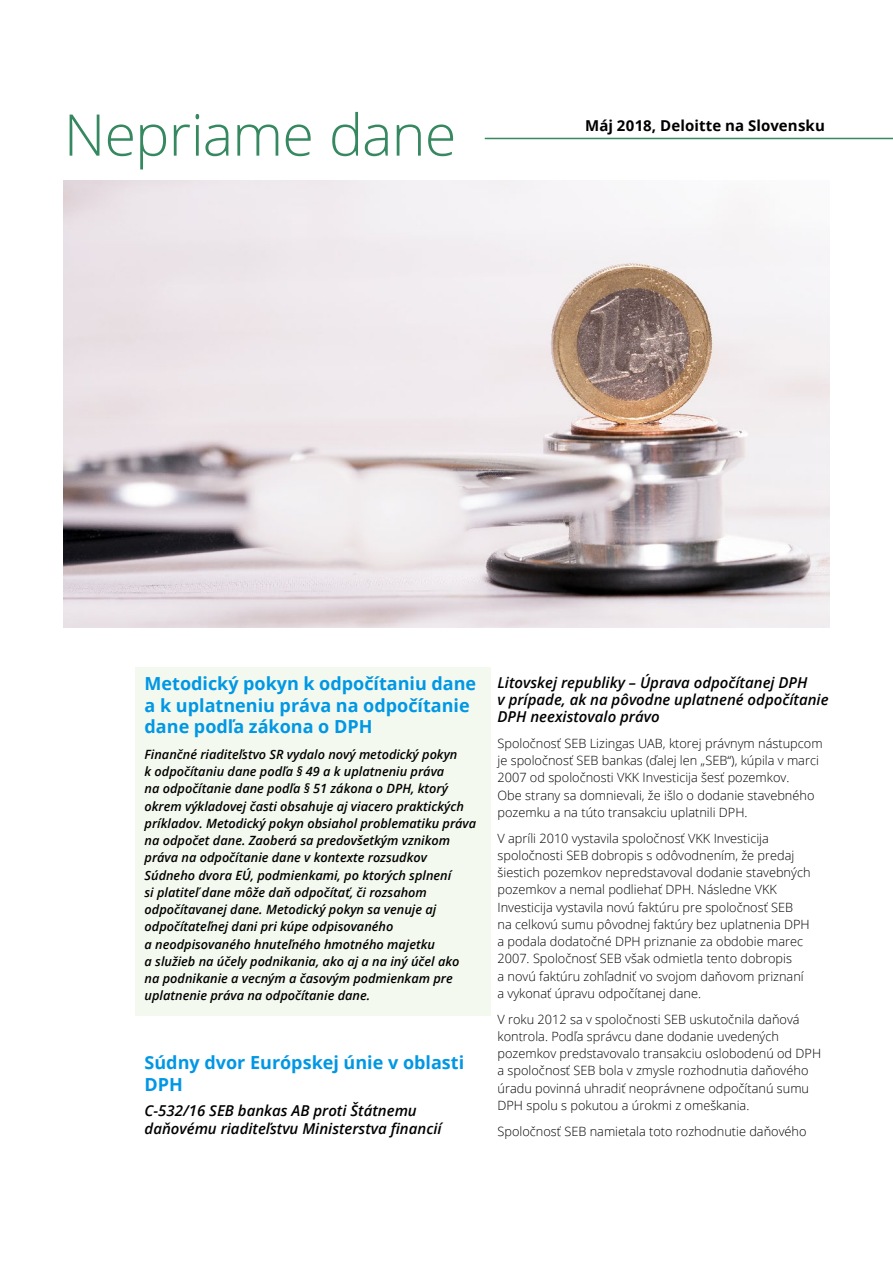
<style>
.page{position:relative;width:893px;height:1263px;background:#fff}
.page>*{position:absolute;margin:0;border:0;box-sizing:border-box;transform-origin:0 0}
.t1{font:300 57.6px "Open Sans";letter-spacing:-.015em;color:#368860}
.t2{font:700 18px/21.6px "Open Sans";color:#0097e5}
.t3{font:italic 600 15px/17.2px "Open Sans";color:#000}
.t4{font:700 15px "Open Sans";letter-spacing:.005em;color:#000}
.t5{font:300 12.75px/17.2px "Open Sans";color:#000}
.t6{font:italic 600 12.75px/17.2px "Open Sans";color:#000}
</style>
<div class="page">
<div style="left:135px;top:667px;width:355px;height:348px;background:#f3f9ee"></div>
<img style="left:64px;top:181px;width:765px;height:446px">
<hr style="left:485px;top:138px;width:408px;height:1px;background:#368860">
<h1 class="t1" style="left:64px;top:95px;width:394px">Nepriame dane</h1>
<p class="t4" style="left:585px;top:115px;width:241px">Máj 2018, Deloitte na Slovensku</p>
<h2 class="t2" style="left:145px;top:672px;width:333px">Metodický pokyn k odpočítaniu dane a k uplatneniu práva na odpočítanie dane podľa zákona o DPH</h2>
<p class="t6" style="left:145px;top:745px;width:333px">Finančné riaditeľstvo SR vydalo nový metodický pokyn<br>k odpočítaniu dane podľa § 49 a k uplatneniu práva<br>na odpočítanie dane podľa § 51 zákona o DPH, ktorý okrem výkladovej časti obsahuje aj viacero praktických príkladov. Metodický pokyn obsiahol problematiku práva na odpočet dane. Zaoberá sa predovšetkým vznikom práva na odpočítanie dane v kontexte rozsudkov Súdneho dvora EÚ, podmienkami, po ktorých splnení<br>si platiteľ dane môže daň odpočítať, či rozsahom odpočítavanej dane. Metodický pokyn sa venuje aj odpočítateľnej dani pri kúpe odpisovaného<br>a neodpisovaného hnuteľného hmotného majetku<br>a služieb na účely podnikania, ako aj a na iný účel ako na podnikanie a vecným a časovým podmienkam pre uplatnenie práva na odpočítanie dane.</p>
<h2 class="t2" style="left:145px;top:1051px;width:321px">Súdny dvor Európskej únie v oblasti<br>DPH</h2>
<p class="t3" style="left:145px;top:1102px;width:298px">C-532/16 SEB bankas AB proti Štátnemu daňovému riaditeľstvu Ministerstva financií</p>
<p class="t3" style="left:497px;top:673px;width:332px">Litovskej republiky – Úprava odpočítanej DPH<br>v prípade, ak na pôvodne uplatnené odpočítanie<br>DPH neexistovalo právo</p>
<p class="t5" style="left:497px;top:734px;width:327px">Spoločnosť SEB Lizingas UAB, ktorej právnym nástupcom je spoločnosť SEB bankas (ďalej len „SEB“), kúpila v marci 2007 od spoločnosti VKK Investicija šesť pozemkov.<br>Obe strany sa domnievali, že išlo o dodanie stavebného pozemku a na túto transakciu uplatnili DPH.</p>
<p class="t5" style="left:497px;top:829px;width:315px">V apríli 2010 vystavila spoločnosť VKK Investicija spoločnosti SEB dobropis s odôvodnením, že predaj šiestich pozemkov nepredstavoval dodanie stavebných pozemkov a nemal podliehať DPH. Následne VKK Investicija vystavila novú faktúru pre spoločnosť SEB na celkovú sumu pôvodnej faktúry bez uplatnenia DPH a podala dodatočné DPH priznanie za obdobie marec 2007. Spoločnosť SEB však odmietla tento dobropis<br>a novú faktúru zohľadniť vo svojom daňovom priznaní a vykonať úpravu odpočítanej dane.</p>
<p class="t5" style="left:497px;top:1010px;width:325px">V roku 2012 sa v spoločnosti SEB uskutočnila daňová kontrola. Podľa správcu dane dodanie uvedených pozemkov predstavovalo transakciu oslobodenú od DPH a spoločnosť SEB bola v zmysle rozhodnutia daňového úradu povinná uhradiť neoprávnene odpočítanú sumu DPH spolu s pokutou a úrokmi z omeškania.</p>
<p class="t5" style="left:497px;top:1122px;width:311px">Spoločnosť SEB namietala toto rozhodnutie daňového</p>
</div>
